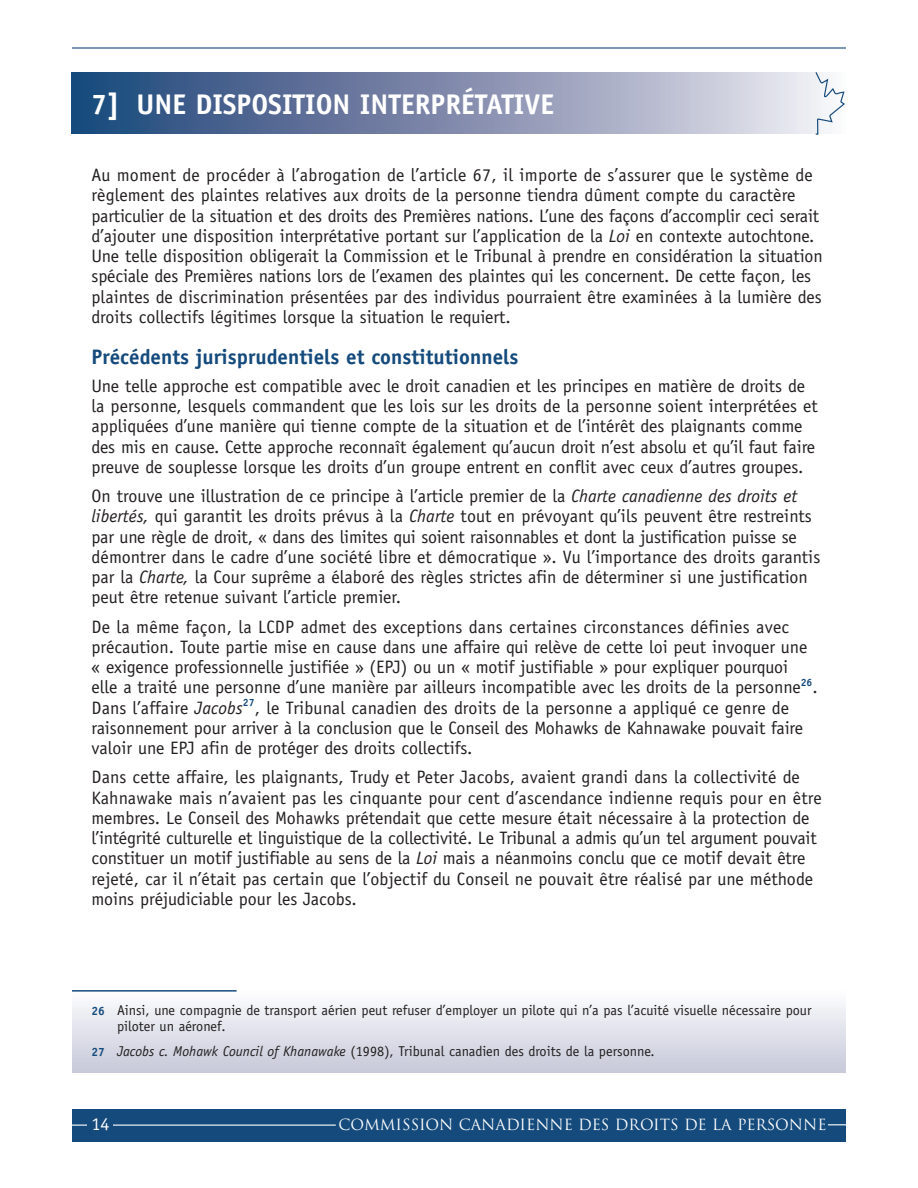
<style>
.page{position:relative;width:918px;height:1188px;background:#fff}
.page>*{position:absolute;margin:0;border:0;box-sizing:border-box;transform-origin:0 0}
.t1{font:700 28.5px "Officina Sans";color:#fff}
.t2{font:700 21px "Officina Sans";color:#144a7c}
.t3{font:18px/20.2px "Officina Sans";color:#231f20}
.t4{font:18px "Officina Sans";color:#fff}
.t5{font:15px "Trajan";color:#fff}
.t6{font:14.25px/15.8px "Officina Sans";color:#231f20}
.s1{font-size:30px}
.s2{font-style:italic}
.s3{font-weight:700;font-size:12px;color:#144a7c}
</style>
<div class="page">
<div style="left:72px;top:1109px;width:774px;height:33px;background:#144a7c"></div>
<hr style="left:72px;top:47px;width:774px;height:2px;background:#144a7c">
<hr style="left:828px;top:1124px;width:32px;height:1px;background:#fff">
<hr style="left:62px;top:1125px;width:274px;height:1px;background:#fff">
<div style="left:88px;top:1109px;width:25px;height:33px;background:#144a7c"></div>
<div style="left:72px;top:72px;width:774px;height:62px;background:linear-gradient(to right,#193e74,#f1e7ef)"></div>
<svg style="left:815px;top:72px;width:30px;height:63px"></svg>
<div style="left:72px;top:992px;width:774px;height:80px;background:linear-gradient(to bottom,#fcfcfd,#c7cada)"></div>
<hr style="left:72px;top:990px;width:165px;height:2px;background:#144a7c">
<h1 class="t1" style="left:91px;top:93px;width:464px">7<span class="s1">]</span> UNE DISPOSITION INTERPRÉTATIVE</h1>
<p class="t3" style="left:91px;top:166px;width:733px">Au moment de procéder à l’abrogation de l’article 67, il importe de s’assurer que le système de règlement des plaintes relatives aux droits de la personne tiendra dûment compte du caractère particulier de la situation et des droits des Premières nations. L’une des façons d’accomplir ceci serait d’ajouter une disposition interprétative portant sur l’application de la <span class="s2">Loi</span> en contexte autochtone.<br>Une telle disposition obligerait la Commission et le Tribunal à prendre en considération la situation spéciale des Premières nations lors de l’examen des plaintes qui les concernent. De cette façon, les plaintes de discrimination présentées par des individus pourraient être examinées à la lumière des droits collectifs légitimes lorsque la situation le requiert.</p>
<p class="t2" style="left:92px;top:349px;width:428px">Précédents jurisprudentiels et constitutionnels</p>
<p class="t3" style="left:92px;top:377px;width:728px">Une telle approche est compatible avec le droit canadien et les principes en matière de droits de la personne, lesquels commandent que les lois sur les droits de la personne soient interprétées et appliquées d’une manière qui tienne compte de la situation et de l’intérêt des plaignants comme des mis en cause. Cette approche reconnaît également qu’aucun droit n’est absolu et qu’il faut faire preuve de souplesse lorsque les droits d’un groupe entrent en conflit avec ceux d’autres groupes.</p>
<p class="t3" style="left:92px;top:487px;width:730px">On trouve une illustration de ce principe à l’article premier de la <span class="s2">Charte canadienne des droits et libertés,</span> qui garantit les droits prévus à la <span class="s2">Charte</span> tout en prévoyant qu’ils peuvent être restreints par une règle de droit, « dans des limites qui soient raisonnables et dont la justification puisse se démontrer dans le cadre d’une société libre et démocratique ». Vu l’importance des droits garantis par la <span class="s2">Charte,</span> la Cour suprême a élaboré des règles strictes afin de déterminer si une justification peut être retenue suivant l’article premier.</p>
<p class="t3" style="left:92px;top:618px;width:728px">De la même façon, la LCDP admet des exceptions dans certaines circonstances définies avec précaution. Toute partie mise en cause dans une affaire qui relève de cette loi peut invoquer une « exigence professionnelle justifiée » (EPJ) ou un « motif justifiable » pour expliquer pourquoi elle a traité une personne d’une manière par ailleurs incompatible avec les droits de la personne<sup>26</sup>.<br>Dans l’affaire <span class="s2">Jacobs</span><sup>27</sup>, le Tribunal canadien des droits de la personne a appliqué ce genre de raisonnement pour arriver à la conclusion que le Conseil des Mohawks de Kahnawake pouvait faire valoir une EPJ afin de protéger des droits collectifs.</p>
<p class="t3" style="left:91px;top:769px;width:732px">Dans cette affaire, les plaignants, Trudy et Peter Jacobs, avaient grandi dans la collectivité de Kahnawake mais n’avaient pas les cinquante pour cent d’ascendance indienne requis pour en être membres. Le Conseil des Mohawks prétendait que cette mesure était nécessaire à la protection de l’intégrité culturelle et linguistique de la collectivité. Le Tribunal a admis qu’un tel argument pouvait constituer un motif justifiable au sens de la <span class="s2">Loi</span> mais a néanmoins conclu que ce motif devait être rejeté, car il n’était pas certain que l’objectif du Conseil ne pouvait être réalisé par une méthode moins préjudiciable pour les Jacobs.</p>
<p class="t6" style="left:117px;top:1004px;width:696px;text-indent:-26px"><span class="s3">26</span> Ainsi, une compagnie de transport aérien peut refuser d’employer un pilote qui n’a pas l’acuité visuelle nécessaire pour piloter un aéronef.</p>
<p class="t6" style="left:92px;top:1044px;width:565px"><span class="s3">27</span> <span class="s2">Jacobs c. Mohawk Council of Khanawake</span> (1998), Tribunal canadien des droits de la personne.</p>
<p class="t4" style="left:91px;top:1117px;width:19px">14</p>
<p class="t5" style="left:339px;top:1116px;width:489px">COMMISSION CANADIENNE DES DROITS DE LA PERSONNE</p>
</div>
